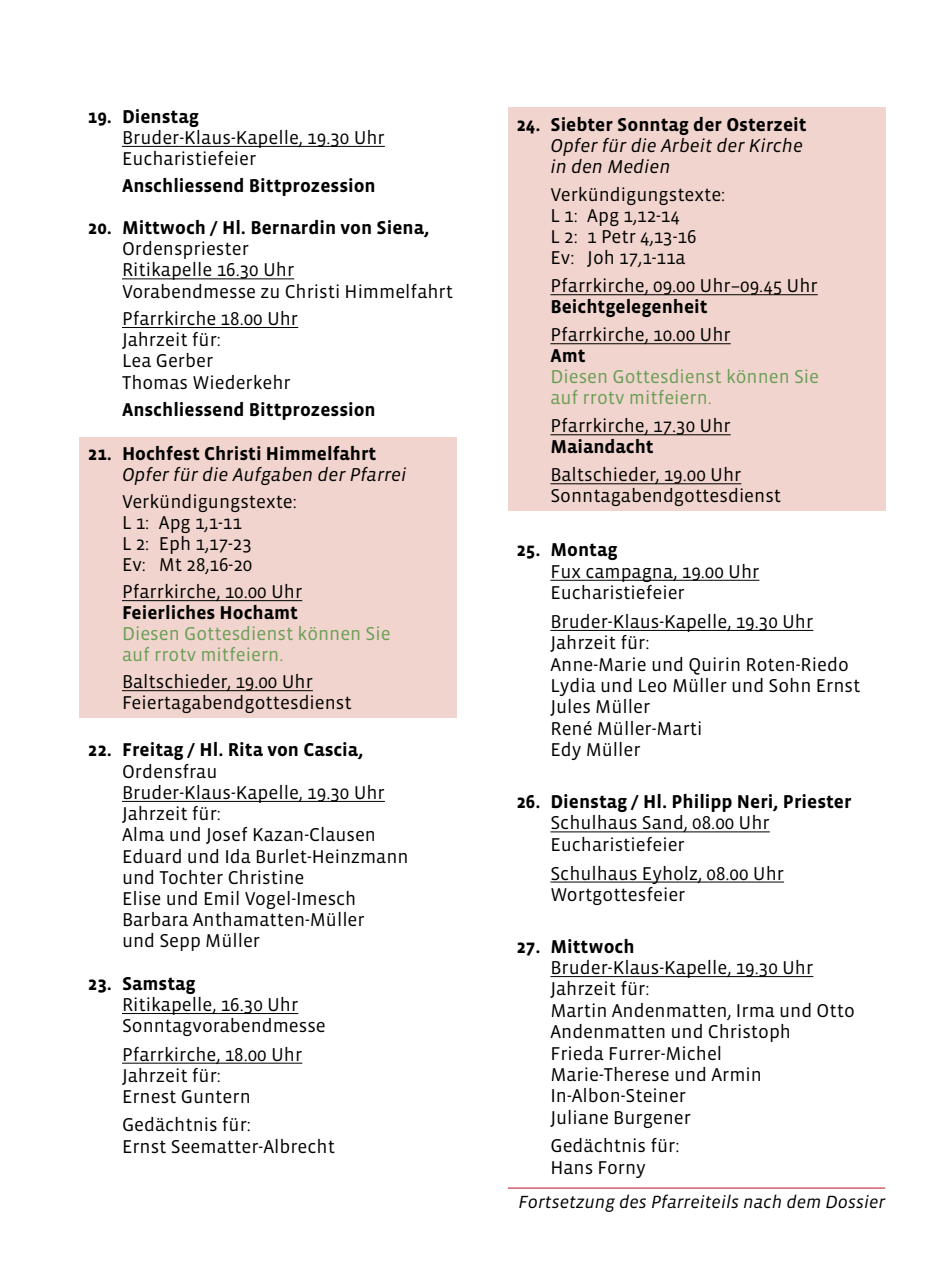
<style>
.page{position:relative;width:942px;height:1276px;background:#fff}
.page>*{position:absolute;margin:0;border:0;box-sizing:border-box;transform-origin:0 0}
.t1{font:19px/21.2px "Vista Sans";color:#000}
.t2{font:700 19px "Vista Sans";color:#000}
.t3{font:19px/21px "Vista Sans";color:#699e55}
.t4{font:italic 19px/21px "Vista Sans";color:#000}
.t5{font:italic 18px "Vista Sans";color:#000}
</style>
<div class="page">
<hr style="left:122px;top:146px;width:263px;height:1px;background:#000">
<hr style="left:122px;top:278px;width:172px;height:1px;background:#000">
<hr style="left:122px;top:327px;width:176px;height:1px;background:#000">
<hr style="left:122px;top:801px;width:263px;height:1px;background:#000">
<hr style="left:122px;top:1013px;width:176px;height:1px;background:#000">
<hr style="left:122px;top:1062px;width:180px;height:1px;background:#000">
<hr style="left:550px;top:580px;width:209px;height:1px;background:#000">
<hr style="left:550px;top:630px;width:263px;height:1px;background:#000">
<hr style="left:550px;top:831px;width:219px;height:1px;background:#000">
<hr style="left:550px;top:881px;width:233px;height:1px;background:#000">
<hr style="left:550px;top:976px;width:263px;height:1px;background:#000">
<div style="left:507px;top:108px;width:377px;height:403px;background:#f0d4cd"></div>
<hr style="left:550px;top:294px;width:267px;height:1px;background:#000">
<hr style="left:550px;top:343px;width:180px;height:1px;background:#000">
<hr style="left:550px;top:434px;width:180px;height:1px;background:#000">
<hr style="left:550px;top:483px;width:191px;height:1px;background:#000">
<hr style="left:507px;top:1187px;width:377px;height:1px;background:#b7142c">
<div style="left:79px;top:437px;width:377px;height:280px;background:#f0d4cd"></div>
<hr style="left:122px;top:600px;width:180px;height:1px;background:#000">
<hr style="left:122px;top:690px;width:191px;height:1px;background:#000">
<p class="t2" style="left:88px;top:107px;width:112px">19. Dienstag</p>
<p class="t1" style="left:122px;top:127px;width:264px">Bruder-Klaus-Kapelle, 19.30 Uhr<br>Eucharistiefeier</p>
<p class="t2" style="left:122px;top:176px;width:255px">Anschliessend Bittprozession</p>
<p class="t2" style="left:88px;top:218px;width:343px">20. Mittwoch / Hl. Bernardin von Siena,</p>
<p class="t1" style="left:122px;top:238px;width:332px">Ordenspriester<br>Ritikapelle 16.30 Uhr<br>Vorabendmesse zu Christi Himmelfahrt</p>
<p class="t1" style="left:122px;top:308px;width:178px">Pfarrkirche 18.00 Uhr<br>Jahrzeit für:<br>Lea Gerber<br>Thomas Wiederkehr</p>
<p class="t2" style="left:122px;top:400px;width:255px">Anschliessend Bittprozession</p>
<p class="t2" style="left:88px;top:444px;width:290px">21. Hochfest Christi Himmelfahrt</p>
<p class="t4" style="left:122px;top:464px;width:286px">Opfer für die Aufgaben der Pfarrei</p>
<p class="t1" style="left:122px;top:491px;width:176px">Verkündigungstexte:<br>L 1: Apg 1,1-11<br>L 2: Eph 1,17-23<br>Ev: Mt 28,16-20</p>
<p class="t1" style="left:122px;top:581px;width:182px">Pfarrkirche, 10.00 Uhr</p>
<p class="t2" style="left:122px;top:603px;width:177px">Feierliches Hochamt</p>
<p class="t3" style="left:122px;top:623px;width:270px">Diesen Gottesdienst können Sie auf rrotv mitfeiern.</p>
<p class="t1" style="left:122px;top:671px;width:231px">Baltschieder, 19.00 Uhr<br>Feiertagabendgottesdienst</p>
<p class="t2" style="left:88px;top:740px;width:277px">22. Freitag / Hl. Rita von Cascia,</p>
<p class="t1" style="left:122px;top:761px;width:288px">Ordensfrau<br>Bruder-Klaus-Kapelle, 19.30 Uhr<br>Jahrzeit für:<br>Alma und Josef Kazan-Clausen<br>Eduard und Ida Burlet-Heinzmann und Tochter Christine<br>Elise und Emil Vogel-Imesch<br>Barbara Anthamatten-Müller<br>und Sepp Müller</p>
<p class="t2" style="left:88px;top:973px;width:109px">23. Samstag</p>
<p class="t1" style="left:122px;top:994px;width:205px">Ritikapelle, 16.30 Uhr<br>Sonntagvorabendmesse</p>
<p class="t1" style="left:122px;top:1044px;width:182px">Pfarrkirche, 18.00 Uhr<br>Jahrzeit für:<br>Ernest Guntern</p>
<p class="t1" style="left:122px;top:1115px;width:214px">Gedächtnis für:<br>Ernst Seematter-Albrecht</p>
<p class="t2" style="left:516px;top:115px;width:291px">24. Siebter Sonntag der Osterzeit</p>
<p class="t4" style="left:550px;top:136px;width:254px">Opfer für die Arbeit der Kirche in den Medien</p>
<p class="t1" style="left:550px;top:185px;width:176px">Verkündigungstexte:<br>L 1: Apg 1,12-14<br>L 2: 1 Petr 4,13-16<br>Ev: Joh 17,1-11a</p>
<p class="t1" style="left:550px;top:276px;width:269px">Pfarrkirche, 09.00 Uhr–09.45 Uhr</p>
<p class="t2" style="left:550px;top:297px;width:159px">Beichtgelegenheit</p>
<p class="t1" style="left:550px;top:325px;width:182px">Pfarrkirche, 10.00 Uhr</p>
<p class="t2" style="left:550px;top:346px;width:37px">Amt</p>
<p class="t3" style="left:550px;top:367px;width:270px">Diesen Gottesdienst können Sie auf rrotv mitfeiern.</p>
<p class="t1" style="left:550px;top:416px;width:182px">Pfarrkirche, 17.30 Uhr</p>
<p class="t2" style="left:550px;top:437px;width:105px">Maiandacht</p>
<p class="t1" style="left:550px;top:465px;width:232px">Baltschieder, 19.00 Uhr<br>Sonntagabendgottesdienst</p>
<p class="t2" style="left:516px;top:540px;width:102px">25. Montag</p>
<p class="t1" style="left:550px;top:561px;width:210px">Fux campagna, 19.00 Uhr<br>Eucharistiefeier</p>
<p class="t1" style="left:550px;top:611px;width:311px">Bruder-Klaus-Kapelle, 19.30 Uhr<br>Jahrzeit für:<br>Anne-Marie und Quirin Roten-Riedo<br>Lydia und Leo Müller und Sohn Ernst<br>Jules Müller<br>René Müller-Marti<br>Edy Müller</p>
<p class="t2" style="left:516px;top:792px;width:336px">26. Dienstag / Hl. Philipp Neri, Priester</p>
<p class="t1" style="left:550px;top:812px;width:221px">Schulhaus Sand, 08.00 Uhr<br>Eucharistiefeier</p>
<p class="t1" style="left:550px;top:863px;width:235px">Schulhaus Eyholz, 08.00 Uhr<br>Wortgottesfeier</p>
<p class="t2" style="left:516px;top:936px;width:120px">27. Mittwoch</p>
<p class="t1" style="left:550px;top:957px;width:306px">Bruder-Klaus-Kapelle, 19.30 Uhr<br>Jahrzeit für:<br>Martin Andenmatten, Irma und Otto<br>Andenmatten und Christoph<br>Frieda Furrer-Michel<br>Marie-Therese und Armin<br>In-Albon-Steiner<br>Juliane Burgener</p>
<p class="t1" style="left:550px;top:1135px;width:130px">Gedächtnis für:<br>Hans Forny</p>
<p class="t5" style="left:518px;top:1193px;width:368px">Fortsetzung des Pfarreiteils nach dem Dossier</p>
</div>
